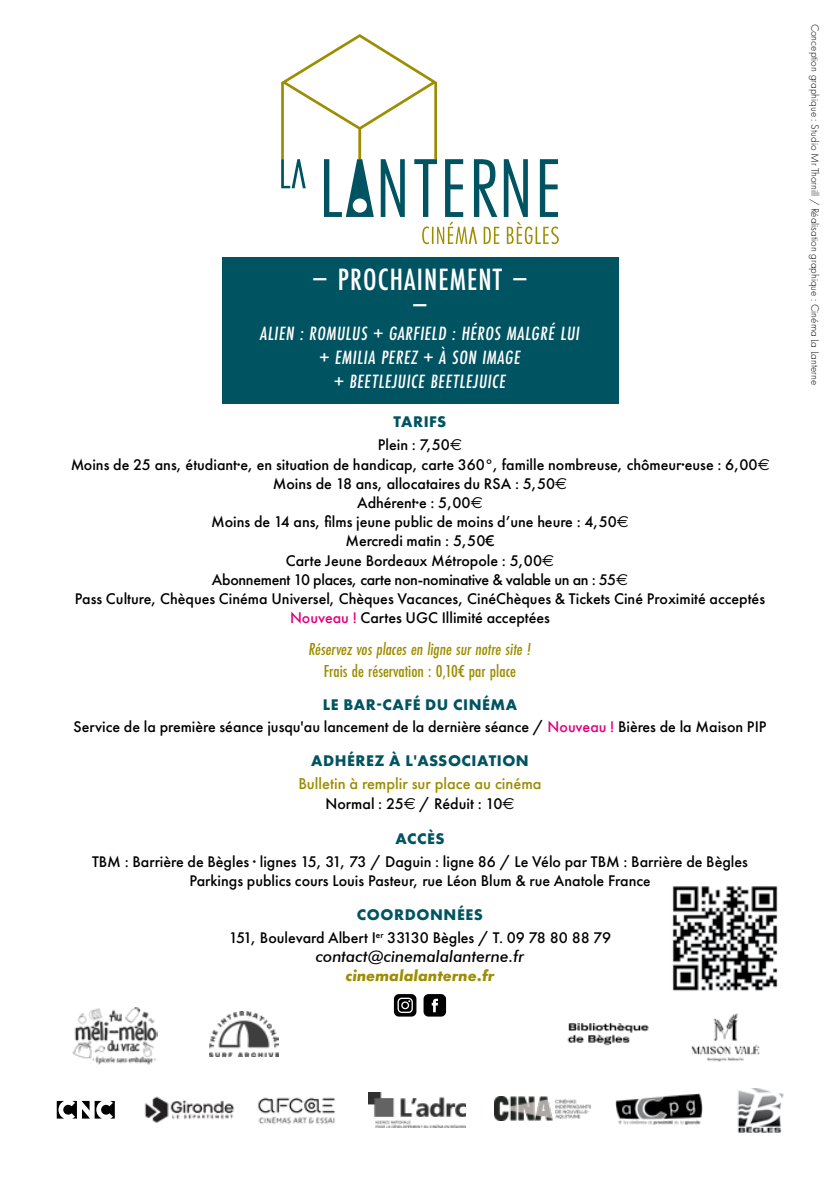
<style>
.page{position:relative;width:840px;height:1191px;background:#fff}
.page>*{position:absolute;margin:0;border:0;box-sizing:border-box;transform-origin:0 0}
.t1{font:500 32px/26px "Futura PT Cond";letter-spacing:.035em;color:#fff;text-align:center}
.t2{font:italic 500 20px/24px "Futura PT Cond";letter-spacing:.035em;color:#fff;text-align:center}
.t3{font:italic 500 18px "Futura PT Cond";color:#9d8d00}
.t4{font:500 18px "Futura PT Cond";color:#9d8d00}
.t5{font:500 16.4px "Futura PT";color:#9d8d00}
.t6{font:500 16px/19.2px "Futura PT";color:#000;text-align:center}
.t7{font:italic 500 16px "Futura BT";color:#000}
.t8{font:700 16px "Futura PT";letter-spacing:.035em;color:#005361}
.t9{font:italic 700 16px "Futura PT";color:#9d8d00}
.t10{font:300 11px "Futura PT";color:#000}
.s1{font-style:normal}
.s2{font-weight:700;color:#005361}
.s3{font-family:"Euro Sans";font-weight:400}
.s4{color:#e2007a}
.s5{font-size:15.4px}
</style>
<div class="page">
<svg style="left:281px;top:34px;width:277px;height:210px"></svg>
<svg style="left:393px;top:994px;width:23px;height:22px"></svg>
<svg style="left:423px;top:994px;width:23px;height:22px"></svg>
<img style="left:672px;top:886px;width:106px;height:105px">
<div style="left:222px;top:257px;width:395px;height:146px;background:#005361"></div>
<svg style="left:57px;top:1101px;width:58px;height:17px"></svg>
<img style="left:615px;top:1093px;width:87px;height:32px">
<img style="left:737px;top:1088px;width:47px;height:45px">
<img style="left:72px;top:1007px;width:86px;height:58px">
<img style="left:368px;top:1092px;width:97px;height:35px">
<img style="left:567px;top:1023px;width:82px;height:23px">
<img style="left:494px;top:1096px;width:96px;height:24px">
<img style="left:144px;top:1096px;width:91px;height:27px">
<img style="left:257px;top:1097px;width:79px;height:28px">
<img style="left:691px;top:1013px;width:69px;height:49px">
<img style="left:209px;top:1011px;width:69px;height:45px">
<h1 class="t1" style="left:311px;top:266px;width:219px">– PROCHAINEMENT – –</h1>
<p class="t2" style="left:260px;top:321px;width:321px">ALIEN : ROMULUS + GARFIELD : HÉROS MALGRÉ LUI <span class="s1">+</span> EMILIA PEREZ <span class="s1">+</span> À SON IMAGE<br>+ BEETLEJUICE BEETLEJUICE</p>
<p class="t6" style="left:377px;top:410px;width:86px;line-height:23.2px"><span class="s2">TARIFS<br></span>Plein : 7,50<span class="s3">€</span></p>
<p class="t6" style="left:70px;top:454px;width:700px">Moins de 25 ans, étudiant·e, en situation de handicap, carte 360°, famille nombreuse, chômeur·euse : 6,00<span class="s3">€ </span>Moins de 18 ans, allocataires du RSA : 5,50<span class="s3">€<br></span>Adhérent·e : 5,00<span class="s3">€<br></span>Moins de 14 ans, films jeune public de moins d’une heure : 4,50<span class="s3">€<br></span>Mercredi matin : 5,50€<br>Carte Jeune Bordeaux Métropole : 5,00<span class="s3">€<br></span>Abonnement 10 places, carte non-nominative &amp; valable un an : 55<span class="s3">€<br></span>Pass Culture, Chèques Cinéma Universel, Chèques Vacances, CinéChèques &amp; Tickets Ciné Proximité acceptés <span class="s4">Nouveau !</span> Cartes UGC Illimité acceptées</p>
<p class="t3" style="left:309px;top:638px;width:224px">Réservez vos places en ligne sur notre site !</p>
<p class="t4" style="left:323px;top:660px;width:194px">Frais de réservation : 0,10€ par place</p>
<p class="t6" style="left:73px;top:694px;width:694px;line-height:21.6px"><span class="s2">LE BAR-CAFÉ DU CINÉMA<br></span>Service de la première séance jusqu'au lancement de la dernière séance / <span class="s4">Nouveau !</span> Bières de la Maison PIP</p>
<p class="t8" style="left:311px;top:750px;width:219px">ADHÉREZ À L'ASSOCIATION</p>
<p class="t5" style="left:298px;top:774px;width:245px">Bulletin à remplir sur place au cinéma</p>
<p class="t6" style="left:325px;top:793px;width:190px">Normal : 25<span class="s3">€</span> / Réduit : 10<span class="s3">€</span></p>
<p class="t8" style="left:395px;top:828px;width:51px">ACCÈS</p>
<p class="t6" style="left:92px;top:852px;width:657px">TBM : Barrière de Bègles · lignes 15, 31, 73 / Daguin : ligne 86 / Le Vélo par TBM : Barrière de Bègles<br>Parkings publics cours Louis Pasteur, rue Léon Blum &amp; rue Anatole Franc<span class="s5">e</span></p>
<p class="t6" style="left:228px;top:903px;width:384px;line-height:23.2px"><span class="s2">COORDONNÉES<br></span>151, Boulevard Albert I<sup>er</sup> 33130 Bègles / T. 09 78 80 88 79</p>
<p class="t7" style="left:315px;top:946px;width:210px">contact@cinemalalanterne.fr</p>
<p class="t9" style="left:345px;top:966px;width:150px">cinemalalanterne.fr</p>
<p class="t10" style="left:820px;top:24px;width:363px;rotate:90deg">Conception graphique : Studio Mr Thornill / Réalisation graphique : Cinéma La Lanterne</p>
</div>
